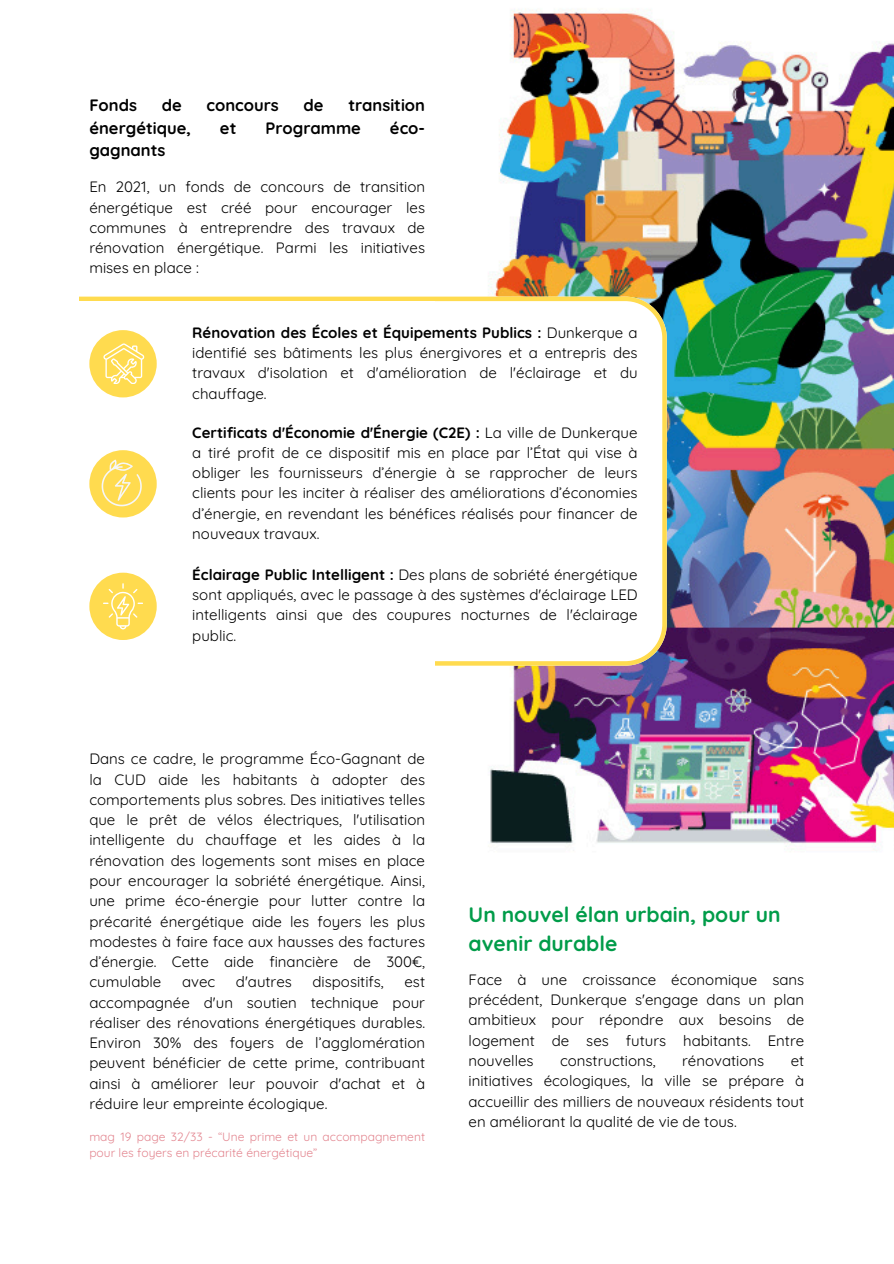
<style>
.page{position:relative;width:894px;height:1264px;background:#fff}
.page>*{position:absolute;margin:0;border:0;box-sizing:border-box;transform-origin:0 0}
.t1{font:700 21px/29.2px "Quicksand";color:#009c49}
.t2{font:700 16.5px "Quicksand";color:#000}
.t3{font:15px/20.2px "Quicksand";color:#000;text-align:justify}
.t4{font:12px/16px "Quicksand";color:#e38690}
.s1{font-weight:700}
</style>
<div class="page">
<img style="left:480px;top:8px;width:413px;height:842px">
<svg style="left:79px;top:296px;width:587px;height:369px"></svg>
<div style="left:9px;top:301px;width:425px;height:378px;background:#fff"></div>
<div style="left:89px;top:330px;width:68px;height:67px;background:#ffdb4f;border-radius:50%"></div>
<div style="left:89px;top:450px;width:68px;height:67px;background:#ffdb4f;border-radius:50%"></div>
<div style="left:89px;top:572px;width:68px;height:68px;background:#ffdb4f;border-radius:50%"></div>
<svg style="left:103px;top:583px;width:40px;height:46px"></svg>
<svg style="left:103px;top:343px;width:42px;height:41px"></svg>
<svg style="left:102px;top:459px;width:40px;height:47px"></svg>
<p class="t2" style="left:89px;top:95px;width:49px">Fonds</p>
<p class="t2" style="left:162px;top:95px;width:22px">de</p>
<p class="t2" style="left:206px;top:95px;width:74px">concours</p>
<p class="t2" style="left:303px;top:95px;width:22px">de</p>
<p class="t2" style="left:348px;top:95px;width:78px">transition</p>
<p class="t2" style="left:89px;top:117px;width:103px">énergétique,</p>
<p class="t2" style="left:220px;top:117px;width:18px">et</p>
<p class="t2" style="left:265px;top:117px;width:97px">Programme</p>
<p class="t2" style="left:390px;top:117px;width:37px">éco-</p>
<p class="t2" style="left:89px;top:140px;width:78px">gagnants</p>
<p class="t3" style="left:89px;top:176px;width:337px">En 2021, un fonds de concours de transition énergétique est créé pour encourager les communes à entreprendre des travaux de rénovation énergétique. Parmi les initiatives mises en place :</p>
<h2 class="t3" style="left:192px;top:322px;width:447px"><span class="s1">Rénovation des Écoles et Équipements Publics :</span> Dunkerque a identifié ses bâtiments les plus énergivores et a entrepris des travaux d'isolation et d'amélioration de l'éclairage et du chauffage.</h2>
<p class="t3" style="left:192px;top:422px;width:447px"><span class="s1">Certificats d'Économie d'Énergie (C2E) :</span> La ville de Dunkerque a tiré profit de ce dispositif mis en place par l’État qui vise à obliger les fournisseurs d’énergie à se rapprocher de leurs clients pour les inciter à réaliser des améliorations d’économies d’énergie, en revendant les bénéfices réalisés pour financer de nouveaux travaux.</p>
<h3 class="t3" style="left:192px;top:564px;width:447px"><span class="s1">Éclairage Public Intelligent :</span> Des plans de sobriété énergétique sont appliqués, avec le passage à des systèmes d'éclairage LED intelligents ainsi que des coupures nocturnes de l'éclairage public.</h3>
<p class="t3" style="left:89px;top:748px;width:337px">Dans ce cadre, le programme Éco-Gagnant de la CUD aide les habitants à adopter des comportements plus sobres. Des initiatives telles que le prêt de vélos électriques, l'utilisation intelligente du chauffage et les aides à la rénovation des logements sont mises en place pour encourager la sobriété énergétique. Ainsi, une prime éco-énergie pour lutter contre la précarité énergétique aide les foyers les plus modestes à faire face aux hausses des factures d’énergie. Cette aide financière de 300€, cumulable</p>
<p class="t3" style="left:182px;top:971px;width:35px">avec</p>
<p class="t3" style="left:236px;top:971px;width:57px">d'autres</p>
<p class="t3" style="left:312px;top:971px;width:73px">dispositifs,</p>
<p class="t3" style="left:89px;top:971px;width:337px;text-indent:315px">est accompagnée d'un soutien technique pour réaliser des rénovations énergétiques durables.<br>Environ 30% des foyers de l’agglomération peuvent bénéficier de cette prime, contribuant ainsi à améliorer leur pouvoir d'achat et à réduire leur empreinte écologique.</p>
<h3 class="t4" style="left:89px;top:1128px;width:337px">mag 19 page 32/33 - “Une prime et un accompagnement pour les foyers en précarité énergétique”</h3>
<p class="t1" style="left:468px;top:899px;width:313px">Un nouvel élan urbain, pour un avenir durable</p>
<p class="t3" style="left:468px;top:969px;width:337px">Face à une croissance économique sans précédent, Dunkerque s'engage dans un plan ambitieux pour répondre aux besoins de logement de ses futurs habitants. Entre nouvelles</p>
<p class="t3" style="left:560px;top:1050px;width:97px">constructions,</p>
<p class="t3" style="left:682px;top:1050px;width:84px">rénovations</p>
<p class="t3" style="left:468px;top:1050px;width:337px;text-indent:322px">et initiatives écologiques, la ville se prépare à accueillir des milliers de nouveaux résidents tout en améliorant la qualité de vie de tous.</p>
</div>
